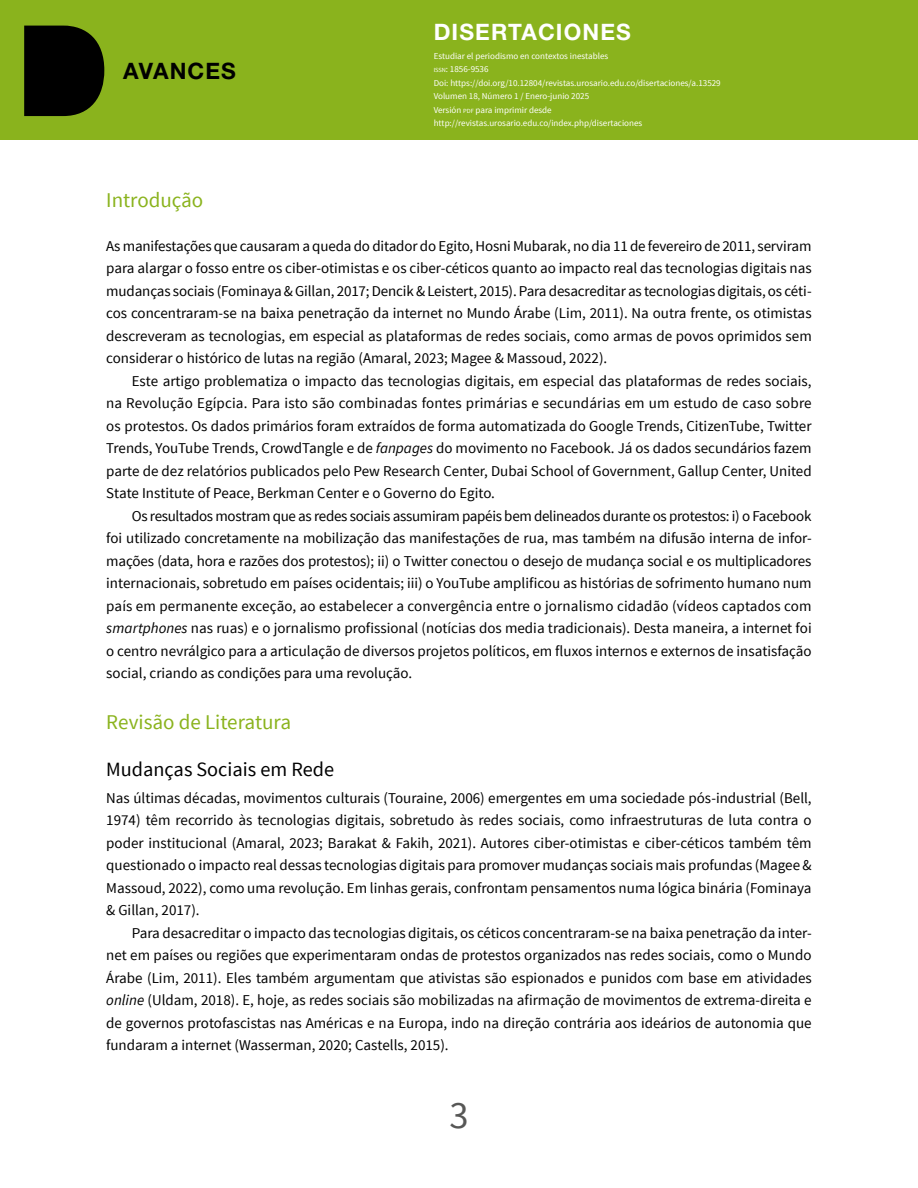
<style>
.page{position:relative;width:918px;height:1188px;background:#fff}
.page>*{position:absolute;margin:0;border:0;box-sizing:border-box;transform-origin:0 0}
.t1{font:38.4px "Source Sans Pro";color:#575756}
.t2{font:700 22.65px "Helvetica Neue LT Std";letter-spacing:.05em;color:#fff}
.t3{font:700 22.65px "Helvetica Neue LT Std";letter-spacing:.05em;color:#000}
.t4{font:21px "Source Sans Pro";color:#8ab31d}
.t5{font:20.25px "Source Sans Pro";color:#000}
.t6{font:15px/22.5px "Source Sans Pro";color:#000;text-align:justify}
.t7{font:9px/13.5px "Source Sans Pro";color:#fff}
.s1{font-size:6.3px}
.s2{font-style:italic}
</style>
<div class="page">
<div style="left:0;top:0;width:918px;height:139px;background:#8ab31d"></div>
<svg style="left:24px;top:26px;width:80px;height:90px;background:#0c1002"></svg>
<h2 class="t3" style="left:123px;top:57px;width:114px">AVANCES</h2>
<h2 class="t2" style="left:434px;top:18px;width:199px">DISERTACIONES</h2>
<p class="t7" style="left:434px;top:49px;width:289px">Estudiar el periodismo en contextos inestables<br><span class="s1">ISSN</span>: 1856-9536<br>Doi: https://doi.org/10.12804/revistas.urosario.edu.co/disertaciones/a.13529<br>Volumen 18, Número 1 / Enero-junio 2025<br>Versión <span class="s1">PDF</span> para imprimir desde http://revistas.urosario.edu.co/index.php/disertaciones</p>
<h3 class="t4" style="left:106px;top:187px;width:99px">Introdução</h3>
<p class="t6" style="left:106px;top:235px;width:707px">As manifestações que causaram a queda do ditador do Egito, Hosni Mubarak, no dia 11 de fevereiro de 2011, serviram para alargar o fosso entre os ciber-otimistas e os ciber-céticos quanto ao impacto real das tecnologias digitais nas mudanças sociais (Fominaya &amp; Gillan, 2017; Dencik &amp; Leistert, 2015). Para desacreditar as tecnologias digitais, os céti&shy;cos concentraram-se na baixa penetração da internet no Mundo Árabe (Lim, 2011). Na outra frente, os otimistas descreveram as tecnologias, em especial as plataformas de redes sociais, como armas de povos oprimidos sem considerar o histórico de lutas na região (Amaral, 2023; Magee &amp; Massoud, 2022).</p>
<p class="t6" style="left:106px;top:370px;width:707px;text-indent:26px">Este artigo problematiza o impacto das tecnologias digitais, em especial das plataformas de redes sociais, na Revolução Egípcia. Para isto são combinadas fontes primárias e secundárias em um estudo de caso sobre os protestos. Os dados primários foram extraídos de forma automatizada do Google Trends, CitizenTube, Twitter Trends, YouTube Trends, CrowdTangle e de <span class="s2">fanpages</span> do movimento no Facebook. Já os dados secundários fazem parte de dez relatórios publicados pelo Pew Research Center, Dubai School of Government, Gallup Center, United State Institute of Peace, Berkman Center e o Governo do Egito.</p>
<p class="t6" style="left:106px;top:505px;width:707px;text-indent:26px">Os resultados mostram que as redes sociais assumiram papéis bem delineados durante os protestos: i) o Facebook foi utilizado concretamente na mobilização das manifestações de rua, mas também na difusão interna de infor&shy;mações (data, hora e razões dos protestos); ii) o Twitter conectou o desejo de mudança social e os multiplicadores internacionais, sobretudo em países ocidentais; iii) o YouTube amplificou as histórias de sofrimento humano num país em permanente exceção, ao estabelecer a convergência entre o jornalismo cidadão (vídeos captados com <span class="s2">smartphones</span> nas ruas) e o jornalismo profissional (notícias dos media tradicionais). Desta maneira, a internet foi o centro nevrálgico para a articulação de diversos projetos políticos, em fluxos internos e externos de insatisfação social, criando as condições para uma revolução.</p>
<h3 class="t4" style="left:106px;top:709px;width:186px">Revisão de Literatura</h3>
<h3 class="t5" style="left:106px;top:757px;width:229px">Mudanças Sociais em Rede</h3>
<p class="t6" style="left:106px;top:787px;width:707px">Nas últimas décadas, movimentos culturais (Touraine, 2006) emergentes em uma sociedade pós-industrial (Bell, 1974) têm recorrido às tecnologias digitais, sobretudo às redes sociais, como infraestruturas de luta contra o poder institucional (Amaral, 2023; Barakat &amp; Fakih, 2021). Autores ciber-otimistas e ciber-céticos também têm questionado o impacto real dessas tecnologias digitais para promover mudanças sociais mais profundas (Magee &amp; Massoud, 2022), como uma revolução. Em linhas gerais, confrontam pensamentos numa lógica binária (Fominaya &amp; Gillan, 2017).</p>
<p class="t6" style="left:106px;top:922px;width:707px;text-indent:26px">Para desacreditar o impacto das tecnologias digitais, os céticos concentraram-se na baixa penetração da inter&shy;net em países ou regiões que experimentaram ondas de protestos organizados nas redes sociais, como o Mundo Árabe (Lim, 2011). Eles também argumentam que ativistas são espionados e punidos com base em atividades <span class="s2">online</span> (Uldam, 2018). E, hoje, as redes sociais são mobilizadas na afirmação de movimentos de extrema-direita e de governos protofascistas nas Américas e na Europa, indo na direção contrária aos ideários de autonomia que fundaram a internet (Wasserman, 2020; Castells, 2015).</p>
<h1 class="t1" style="left:449px;top:1092px;width:21px">3</h1>
</div>
